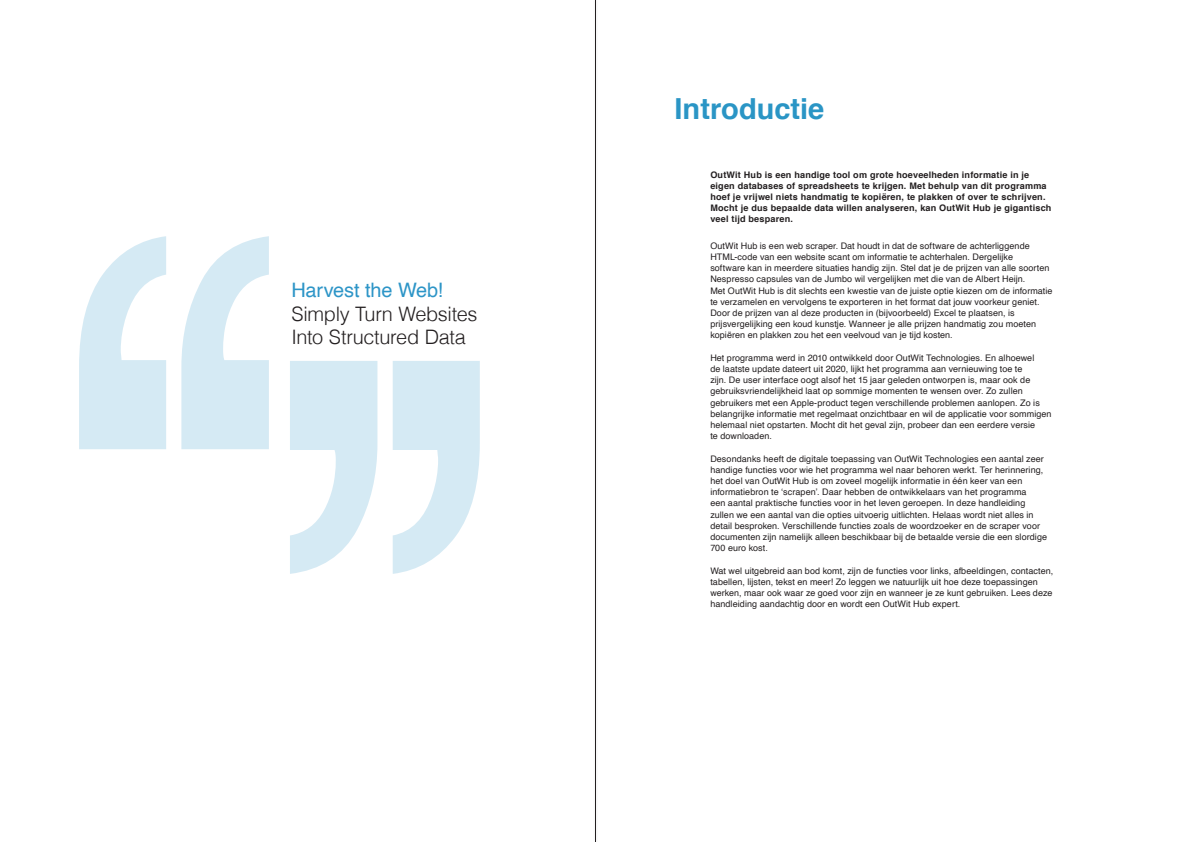
<style>
.page{position:relative;width:1191px;height:842px;background:#fff}
.page>*{position:absolute;margin:0;border:0;box-sizing:border-box;transform-origin:0 0}
.t1{font:700 29px "Helvetica";color:#2a95c5}
.t2{font:300 19.9px/23.9px "Helvetica";letter-spacing:-.015em;color:#231f20}
.t3{font:19.9px "Helvetica";letter-spacing:-.01em;color:#2d95c7}
.t4{font:9px/11.2px "Helvetica";letter-spacing:.01em;color:#231f20}
.t5{font:700 9px/11.2px "Helvetica";letter-spacing:.02em;color:#231f20}
</style>
<div class="page">
<div style="left:593px;top:0;width:5px;height:842px;background:#f8f7f8"></div>
<hr style="left:595px;top:0;width:1px;height:842px;background:#231f20">
<svg style="left:79px;top:236px;width:190px;height:213px;fill:#d5eaf4"></svg>
<svg style="left:290px;top:361px;width:190px;height:213px;fill:#d5eaf4"></svg>
<h2 class="t3" style="left:291px;top:274px;width:153px">Harvest the Web!</h2>
<h2 class="t2" style="left:291px;top:300px;width:188px">Simply Turn Websites<br>Into Structured Data</h2>
<h1 class="t1" style="left:674px;top:86px;width:151px">Introductie</h1>
<p class="t5" style="left:710px;top:169px;width:343px">OutWit Hub is een handige tool om grote hoeveelheden informatie in je eigen databases of spreadsheets te krijgen. Met behulp van dit programma hoef je vrijwel niets handmatig te kopiëren, te plakken of over te schrijven.<br>Mocht je dus bepaalde data willen analyseren, kan OutWit Hub je gigantisch veel tijd besparen.</p>
<p class="t4" style="left:710px;top:240px;width:344px">OutWit Hub is een web scraper. Dat houdt in dat de software de achterliggende HTML-code van een website scant om informatie te achterhalen. Dergelijke<br>software kan in meerdere situaties handig zijn. Stel dat je de prijzen van alle soorten Nespresso capsules van de Jumbo wil vergelijken met die van de Albert Heijn.<br>Met OutWit Hub is dit slechts een kwestie van de juiste optie kiezen om de informatie te verzamelen en vervolgens te exporteren in het format dat jouw voorkeur geniet.<br>Door de prijzen van al deze producten in (bijvoorbeeld) Excel te plaatsen, is prijsvergelijking een koud kunstje. Wanneer je alle prijzen handmatig zou moeten kopiëren en plakken zou het een veelvoud van je tijd kosten.</p>
<p class="t4" style="left:710px;top:352px;width:343px">Het programma werd in 2010 ontwikkeld door OutWit Technologies. En alhoewel<br>de laatste update dateert uit 2020, lijkt het programma aan vernieuwing toe te<br>zijn. De user interface oogt alsof het 15 jaar geleden ontworpen is, maar ook de gebruiksvriendelijkheid laat op sommige momenten te wensen over. Zo zullen gebruikers met een Apple-product tegen verschillende problemen aanlopen. Zo is belangrijke informatie met regelmaat onzichtbaar en wil de applicatie voor sommigen helemaal niet opstarten. Mocht dit het geval zijn, probeer dan een eerdere versie<br>te downloaden.</p>
<p class="t4" style="left:710px;top:453px;width:338px">Desondanks heeft de digitale toepassing van OutWit Technologies een aantal zeer handige functies voor wie het programma wel naar behoren werkt. Ter herinnering, het doel van OutWit Hub is om zoveel mogelijk informatie in één keer van een informatiebron te ‘scrapen’. Daar hebben de ontwikkelaars van het programma<br>een aantal praktische functies voor in het leven geroepen. In deze handleiding zullen we een aantal van die opties uitvoerig uitlichten. Helaas wordt niet alles in detail besproken. Verschillende functies zoals de woordzoeker en de scraper voor documenten zijn namelijk alleen beschikbaar bij de betaalde versie die een slordige 700 euro kost.</p>
<p class="t4" style="left:710px;top:565px;width:344px">Wat wel uitgebreid aan bod komt, zijn de functies voor links, afbeeldingen, contacten, tabellen, lijsten, tekst en meer! Zo leggen we natuurlijk uit hoe deze toepassingen werken, maar ook waar ze goed voor zijn en wanneer je ze kunt gebruiken. Lees deze handleiding aandachtig door en wordt een OutWit Hub expert.</p>
</div>
